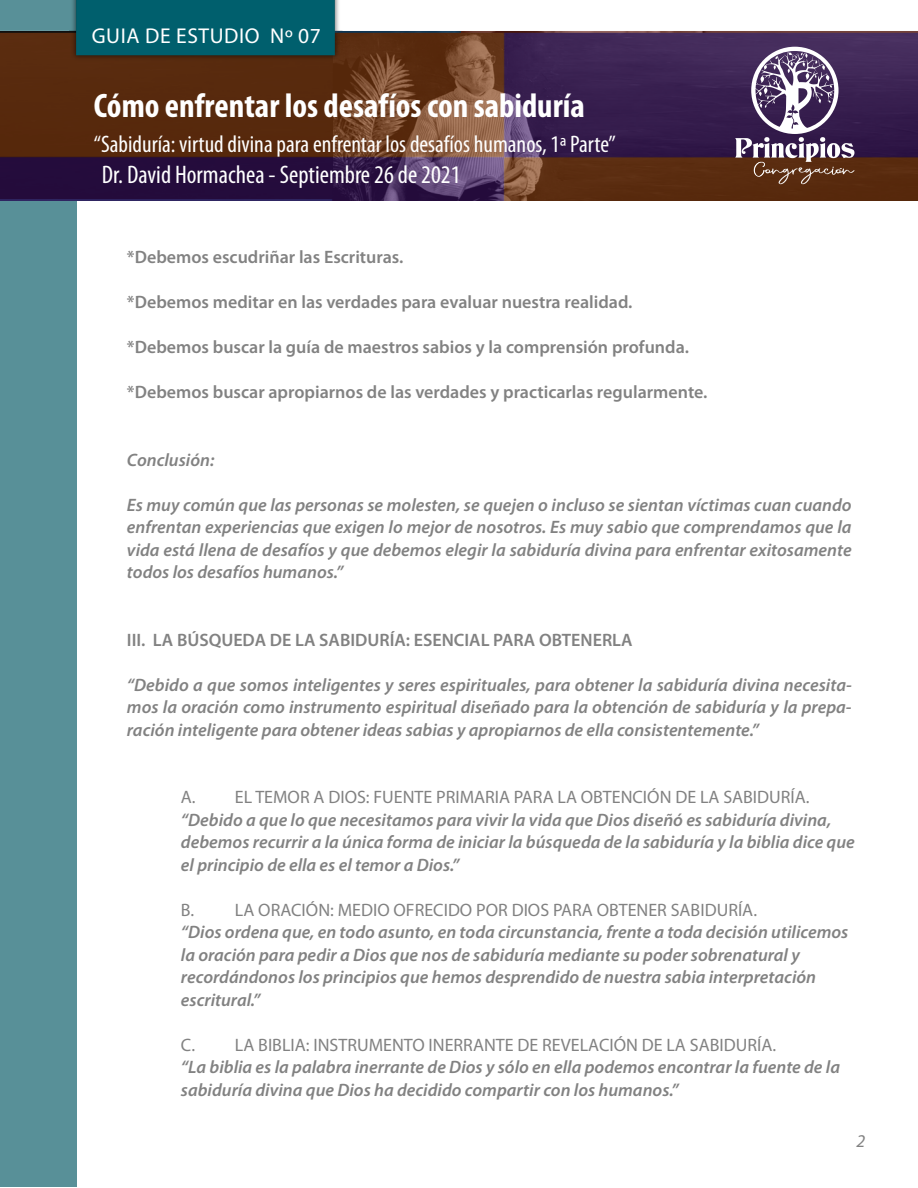
<style>
.page{position:relative;width:918px;height:1188px;background:#fff}
.page>*{position:absolute;margin:0;border:0;box-sizing:border-box;transform-origin:0 0}
.t1{font:700 condensed 34.05px "Myriad Pro";color:#fff}
.t2{font:condensed 25.5px "Myriad Pro";color:#fff}
.t3{font:condensed 24px "Myriad Pro";color:#fff}
.t4{font:21.45px "Myriad Pro";letter-spacing:.025em;color:#fff}
.t5{font:italic 600 18px/22.5px "Myriad Pro";color:#828282}
.t6{font:600 18px "Myriad Pro";color:#828282}
.t7{font:18px "Myriad Pro";color:#828282}
.t8{font:italic 18px "Myriad Pro";color:#828282}
</style>
<div class="page">
<div style="left:0;top:0;width:77px;height:1187px;background:#589098"></div>
<img style="left:0;top:0;width:918px;height:200px">
<svg style="left:735px;top:47px;width:120px;height:137px"></svg>
<p class="t4" style="left:92px;top:22px;width:231px">GUIA DE ESTUDIO Nº 07</p>
<h1 class="t1" style="left:94px;top:84px;width:493px">Cómo enfrentar los desafíos con sabiduría</h1>
<h3 class="t3" style="left:94px;top:130px;width:524px">“Sabiduría: virtud divina para enfrentar los desafíos humanos, 1ª Parte”</h3>
<h2 class="t2" style="left:102px;top:159px;width:360px">Dr. David Hormachea - Septiembre 26 de 2021</h2>
<p class="t6" style="left:127px;top:246px;width:278px">*Debemos escudriñar las Escrituras.</p>
<p class="t6" style="left:127px;top:291px;width:507px">*Debemos meditar en las verdades para evaluar nuestra realidad.</p>
<p class="t6" style="left:127px;top:336px;width:564px">*Debemos buscar la guía de maestros sabios y la comprensión profunda.</p>
<p class="t6" style="left:127px;top:381px;width:582px">*Debemos buscar apropiarnos de las verdades y practicarlas regularmente.</p>
<p class="t5" style="left:127px;top:448px;width:89px">Conclusión:</p>
<p class="t5" style="left:127px;top:493px;width:726px;text-align:justify">Es muy común que las personas se molesten, se quejen o incluso se sientan víctimas cuan cuando enfrentan experiencias que exigen lo mejor de nosotros. Es muy sabio que comprendamos que la vida está llena de desafíos y que debemos elegir la sabiduría divina para enfrentar exitosamente todos los desafíos humanos.”</p>
<p class="t6" style="left:127px;top:628px;width:507px">III. LA BÚSQUEDA DE LA SABIDURÍA: ESENCIAL PARA OBTENERLA</p>
<p class="t5" style="left:127px;top:673px;width:726px;text-align:justify">“Debido a que somos inteligentes y seres espirituales, para obtener la sabiduría divina necesita&shy;mos la oración como instrumento espiritual diseñado para la obtención de sabiduría y la prepa&shy;ración inteligente para obtener ideas sabias y apropiarnos de ella consistentemente.”</p>
<p class="t7" style="left:181px;top:786px;width:630px">A. EL TEMOR A DIOS: FUENTE PRIMARIA PARA LA OBTENCIÓN DE LA SABIDURÍA.</p>
<p class="t5" style="left:181px;top:808px;width:675px">“Debido a que lo que necesitamos para vivir la vida que Dios diseñó es sabiduría divina, debemos recurrir a la única forma de iniciar la búsqueda de la sabiduría y la biblia dice que el principio de ella es el temor a Dios.”</p>
<p class="t7" style="left:181px;top:899px;width:578px">B. LA ORACIÓN: MEDIO OFRECIDO POR DIOS PARA OBTENER SABIDURÍA.</p>
<p class="t5" style="left:181px;top:921px;width:669px">“Dios ordena que, en todo asunto, en toda circunstancia, frente a toda decisión utilicemos la oración para pedir a Dios que nos de sabiduría mediante su poder sobrenatural y recordándonos los principios que hemos desprendido de nuestra sabia interpretación escritural.”</p>
<p class="t7" style="left:181px;top:1034px;width:597px">C. LA BIBLIA: INSTRUMENTO INERRANTE DE REVELACIÓN DE LA SABIDURÍA.</p>
<p class="t5" style="left:181px;top:1056px;width:661px">“La biblia es la palabra inerrante de Dios y sólo en ella podemos encontrar la fuente de la sabiduría divina que Dios ha decidido compartir con los humanos.”</p>
<p class="t8" style="left:857px;top:1130px;width:10px">2</p>
</div>
